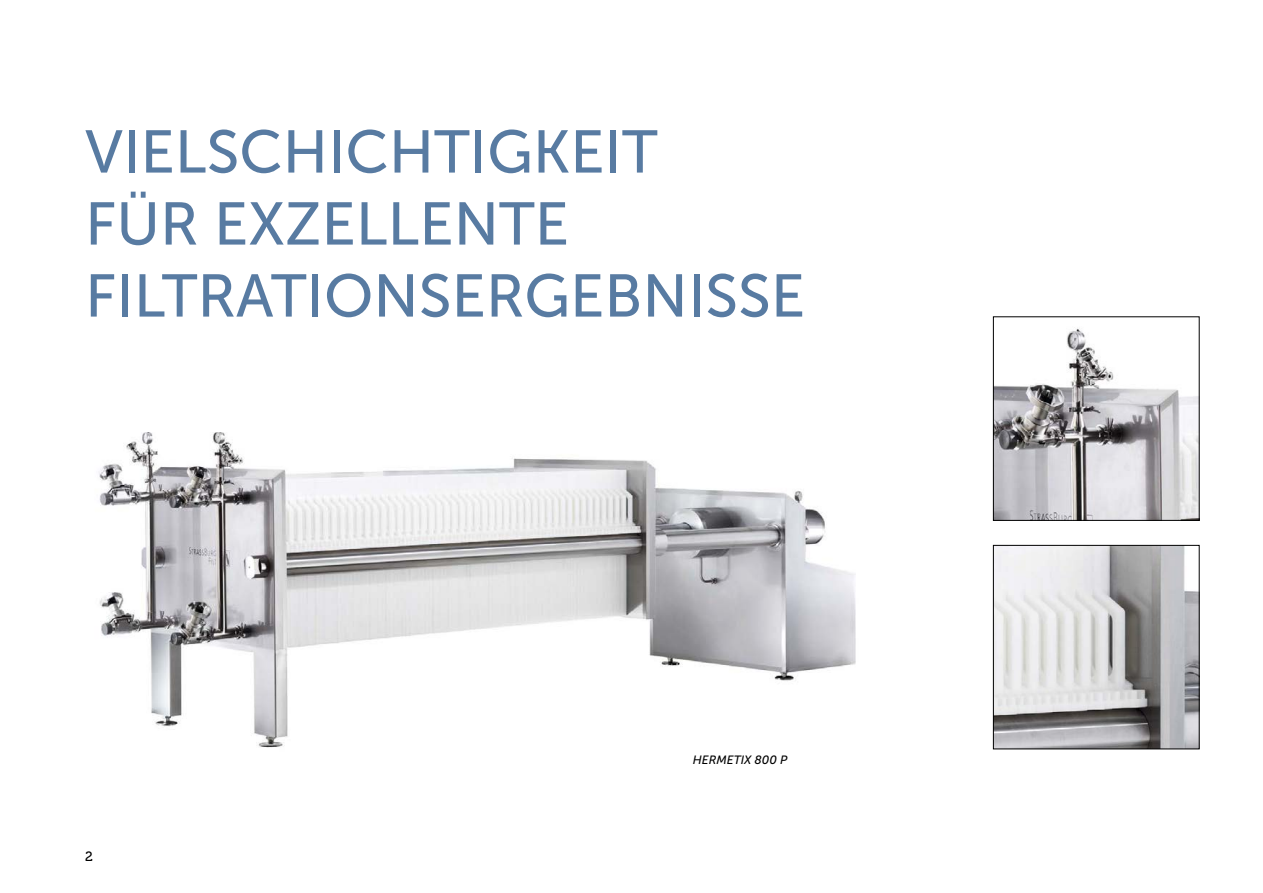
<style>
.page{position:relative;width:1263px;height:893px;background:#fff}
.page>*{position:absolute;margin:0;border:0;box-sizing:border-box;transform-origin:0 0}
.t1{font:60px/72px "Museo Sans 500";color:#587ba2}
.t2{font:13.5px "Museo 500";color:#000}
.t3{font:italic 12px "Museo Sans 500";color:#000}
</style>
<div class="page">
<img style="left:99px;top:433px;width:757px;height:315px">
<img style="left:995px;top:328px;width:202px;height:190px">
<img style="left:995px;top:547px;width:202px;height:200px">
<div style="left:993px;top:545px;width:206px;height:204px;border:1px solid #000"></div>
<p class="t1" style="left:85px;top:116px;width:722px">VIELSCHICHTIGKEIT<br>FÜR EXZELLENTE<br>FILTRATIONSERGEBNISSE</p>
<p class="t2" style="left:85px;top:848px;width:9px">2</p>
<p class="t3" style="left:693px;top:753px;width:96px">HERMETIX 800 P</p>
</div>
